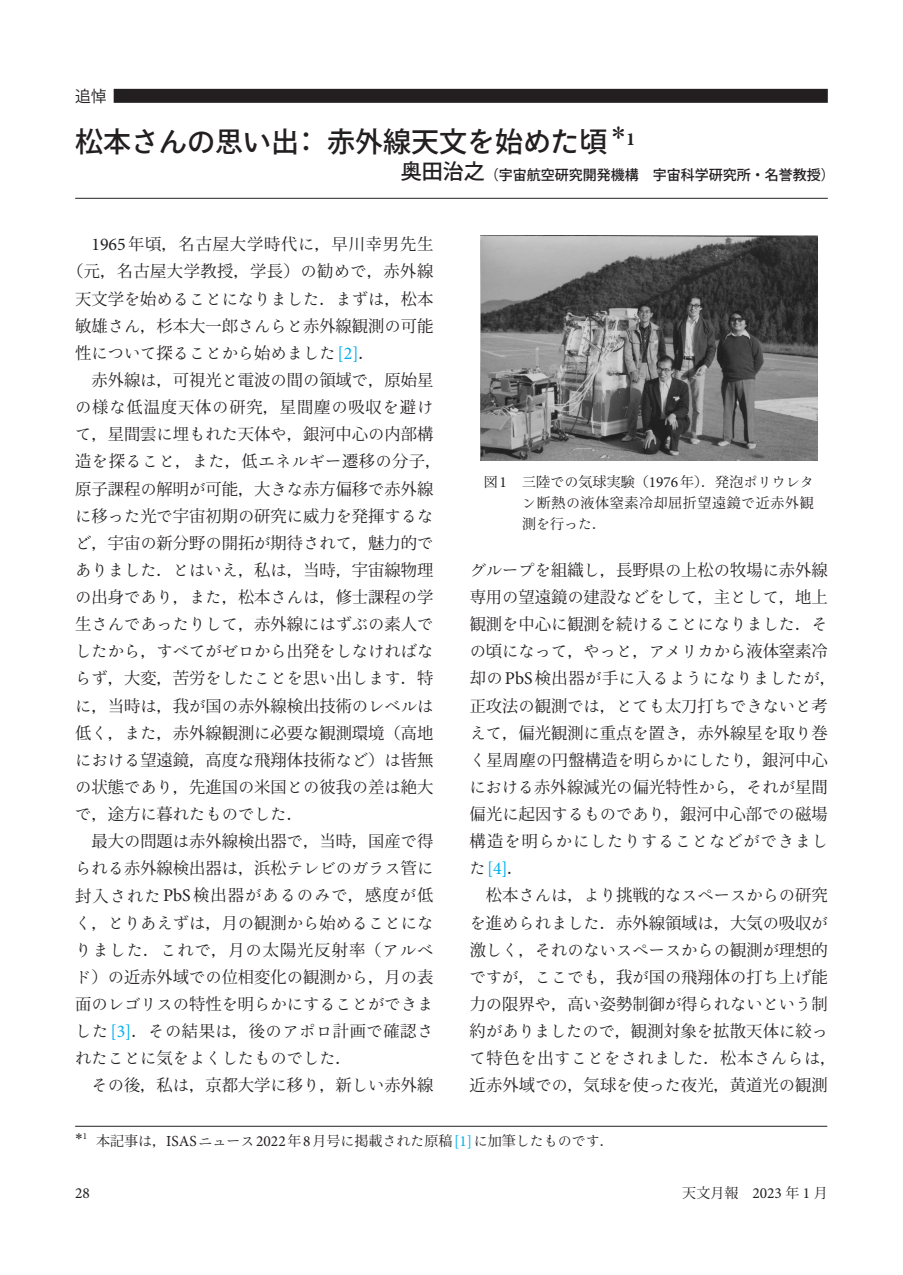
<style>
.page{position:relative;width:903px;height:1275px;background:#fff}
.page>*{position:absolute;margin:0;border:0;box-sizing:border-box;transform-origin:0 0}
.t1{font:500 28px "Koz Go Pr 6 N";color:#231f20}
.t2{font:17.85px "Minion Pro";color:#00aeef}
.t3{font:16.28px/27.1px "Koz Min Pr 6 N";color:#231f20;text-align:justify}
.t4{font:16.28px/27.1px "Ryo Text Plus N";color:#231f20;text-align:justify}
.t5{font:16.28px/27.1px "Koz Min Pr 6 N";letter-spacing:.05em;color:#231f20;text-align:right}
.t6{font:16.28px "Ryo Text Plus N";letter-spacing:.03em;color:#231f20}
.t7{font:16.28px "Ryo Text Plus N";letter-spacing:.025em;color:#231f20}
.t8{font:16.28px "Ryo Text Plus N";letter-spacing:.045em;color:#231f20}
.t9{font:15.75px "Koz Go Pr 6 N";color:#231f20}
.t10{font:15.4px "Minion Pro";color:#231f20}
.t11{font:15.4px "Times New Roman";color:#231f20}
.t12{font:14px/21px "Koz Min Pr 6 N";letter-spacing:.045em;color:#231f20;text-align:justify}
.t13{font:14px "Ryo Text Plus N";color:#231f20}
.t14{font:500 14px "Koz Go Pr 6 N";color:#231f20}
.s1{font-family:"Ryo Gothic Plus N"}
.s2{font-family:"Times New Roman";font-weight:400;font-size:30.8px}
.s3{font-size:21px}
.s4{font-family:"Minion Pro";font-size:17.85px}
.s5{font-family:"Ryo Text Plus N"}
.s6{font-family:"Koz Min Pr 6 N"}
.s7{font-family:"Minion Pro";font-size:17.85px;color:#00aeef}
.s8{font-family:"Minion Pro";font-size:15.4px}
.s9{font-family:"Ryo Text Plus N";font-size:16.28px;color:#231f20}
.s10{font-family:"Koz Min Pr 6 N";font-size:16.28px;color:#231f20}
.s11{font-family:"Minion Pro";font-size:15.4px;color:#00aeef}
</style>
<div class="page">
<hr style="left:75px;top:198px;width:753px;height:1px;background:#231f20">
<hr style="left:75px;top:1126px;width:752px;height:1px;background:#231f20">
<img style="left:480px;top:236px;width:337px;height:225px">
<div style="left:114px;top:89px;width:714px;height:14px;background:#231f20"></div>
<p class="t9" style="left:75px;top:87px;width:33px">追悼</p>
<h1 class="t1" style="left:75px;top:126px;width:562px">松本<span class="s1">さんの</span>思<span class="s1">い</span>出：赤外線天文<span class="s1">を</span>始<span class="s1">めた</span>頃<span class="s2">*</span><sup>1</sup></h1>
<p class="t14" style="left:401px;top:167px;width:435px"><span class="s3">奥田治之</span>（宇宙航空研究開発機構　宇宙科学研究所・名誉教授）</p>
<p class="t5" style="left:67px;top:231px;width:368px"><span class="s4">1965</span>年頃，名古屋大学時代<span class="s5">に</span>，早川幸男先生<br>（元，名古屋大学教授，学長）<span class="s5">の</span>勧<span class="s5">めで</span>，赤外線</p>
<p class="t4" style="left:75px;top:285px;width:360px"><span class="s6">天文学</span>を<span class="s6">始</span>めることになりました<span class="s6">．</span>まずは<span class="s6">，松本</span></p>
<p class="t3" style="left:75px;top:313px;width:360px">敏雄<span class="s5">さん</span>，杉本大一郎<span class="s5">さんらと</span>赤外線観測<span class="s5">の</span>可能</p>
<p class="t4" style="left:75px;top:339px;width:301px"><span class="s6">性</span>について<span class="s6">探</span>ることから<span class="s6">始</span>めました<span class="s7">[2]</span><span class="s6">．</span></p>
<p class="t3" style="left:75px;top:367px;width:360px;text-indent:16px">赤外線<span class="s5">は</span>，可視光<span class="s5">と</span>電波<span class="s5">の</span>間<span class="s5">の</span>領域<span class="s5">で</span>，原始星<span class="s5">の</span>様<span class="s5">な</span>低温度天体<span class="s5">の</span>研究，星間塵<span class="s5">の</span>吸収<span class="s5">を</span>避<span class="s5">けて</span>，星間雲<span class="s5">に</span>埋<span class="s5">もれた</span>天体<span class="s5">や</span>，銀河中心<span class="s5">の</span>内部構</p>
<p class="t6" style="left:75px;top:451px;width:368px"><span class="s6">造</span>を<span class="s6">探</span>ること<span class="s6">，</span>また<span class="s6">，低</span>エネルギー<span class="s6">遷移</span>の<span class="s6">分子，</span></p>
<p class="t3" style="left:75px;top:475px;width:360px">原子課程<span class="s5">の</span>解明<span class="s5">が</span>可能，大<span class="s5">きな</span>赤方偏移<span class="s5">で</span>赤外線<span class="s5">に</span>移<span class="s5">った</span>光<span class="s5">で</span>宇宙初期<span class="s5">の</span>研究<span class="s5">に</span>威力<span class="s5">を</span>発揮<span class="s5">するなど</span>，宇宙<span class="s5">の</span>新分野<span class="s5">の</span>開拓<span class="s5">が</span>期待<span class="s5">されて</span>，魅力的<span class="s5">でありました</span>．<span class="s5">とはいえ</span>，私<span class="s5">は</span>，当時，宇宙線物理<span class="s5">の</span>出身<span class="s5">であり</span>，<span class="s5">また</span>，松本<span class="s5">さんは</span>，修士課程<span class="s5">の</span>学</p>
<p class="t4" style="left:75px;top:611px;width:360px"><span class="s6">生</span>さんであったりして<span class="s6">，赤外線</span>にはずぶの<span class="s6">素人</span>でしたから<span class="s6">，</span>すべてがゼロから<span class="s6">出発</span>をしなければならず<span class="s6">，大変，苦労</span>をしたことを<span class="s6">思</span>い<span class="s6">出</span>します<span class="s6">．特</span></p>
<p class="t3" style="left:75px;top:692px;width:360px"><span class="s5">に</span>，当時<span class="s5">は</span>，我<span class="s5">が</span>国<span class="s5">の</span>赤外線検出技術<span class="s5">のレベルは</span>低<span class="s5">く</span>，<span class="s5">また</span>，赤外線観測<span class="s5">に</span>必要<span class="s5">な</span>観測環境（高地<span class="s5">における</span>望遠鏡，高度<span class="s5">な</span>飛翔体技術<span class="s5">など</span>）<span class="s5">は</span>皆無<span class="s5">の</span>状態<span class="s5">であり</span>，先進国<span class="s5">の</span>米国<span class="s5">との</span>彼我<span class="s5">の</span>差<span class="s5">は</span>絶大</p>
<p class="t4" style="left:75px;top:801px;width:229px">で<span class="s6">，途方</span>に<span class="s6">暮</span>れたものでした<span class="s6">．</span></p>
<p class="t3" style="left:92px;top:828px;width:343px">最大<span class="s5">の</span>問題<span class="s5">は</span>赤外線検出器<span class="s5">で</span>，当時，国産<span class="s5">で</span>得</p>
<p class="t4" style="left:75px;top:855px;width:360px">られる<span class="s6">赤外線検出器</span>は<span class="s6">，浜松</span>テレビのガラス<span class="s6">管</span>に<span class="s6">封入</span>された<span class="s4">PbS</span><span class="s6">検出器</span>があるのみで<span class="s6">，感度</span>が<span class="s6">低</span>く<span class="s6">，</span>とりあえずは<span class="s6">，月</span>の<span class="s6">観測</span>から<span class="s6">始</span>めることになりました<span class="s6">．</span>これで<span class="s6">，月</span>の<span class="s6">太陽光反射率（</span>アルベ</p>
<p class="t3" style="left:75px;top:964px;width:360px"><span class="s5">ド</span>）<span class="s5">の</span>近赤外域<span class="s5">での</span>位相変化<span class="s5">の</span>観測<span class="s5">から</span>，月<span class="s5">の</span>表</p>
<p class="t4" style="left:75px;top:990px;width:360px"><span class="s6">面</span>のレゴリスの<span class="s6">特性</span>を<span class="s6">明</span>らかにすることができました<span class="s7">[3]</span><span class="s6">．</span>その<span class="s6">結果</span>は<span class="s6">，後</span>のアポロ<span class="s6">計画</span>で<span class="s6">確認</span>されたことに<span class="s6">気</span>をよくしたものでした<span class="s6">．</span></p>
<p class="t3" style="left:91px;top:1072px;width:343px"><span class="s5">その</span>後，私<span class="s5">は</span>，京都大学<span class="s5">に</span>移<span class="s5">り</span>，新<span class="s5">しい</span>赤外線</p>
<p class="t12" style="left:522px;top:472px;width:293px;text-indent:-38px">図<span class="s8">1</span> 三陸<span class="s5">での</span>気球実験（<span class="s8">1976</span>年）．発泡<span class="s5">ポリウレタン</span>断熱<span class="s5">の</span>液体窒素冷却屈折望遠鏡<span class="s5">で</span>近赤外観測<span class="s5">を</span>行<span class="s5">った</span>．</p>
<p class="t3" style="left:470px;top:557px;width:360px"><span class="s5">グループを</span>組織<span class="s5">し</span>，長野県<span class="s5">の</span>上松<span class="s5">の</span>牧場<span class="s5">に</span>赤外線専用<span class="s5">の</span>望遠鏡<span class="s5">の</span>建設<span class="s5">などをして</span>，主<span class="s5">として</span>，地上</p>
<p class="t4" style="left:470px;top:611px;width:368px;text-align:left"><span class="s6">観測</span>を<span class="s6">中心</span>に<span class="s6">観測</span>を<span class="s6">続</span>けることになりました<span class="s6">．</span>その<span class="s6">頃</span>になって<span class="s6">，</span>やっと<span class="s6">，</span>アメリカから<span class="s6">液体窒素冷却</span>の<span class="s4">PbS</span><span class="s6">検出器</span>が<span class="s6">手</span>に<span class="s6">入</span>るようになりましたが<span class="s6">，正攻法</span>の<span class="s6">観測</span>では<span class="s6">，</span>とても<span class="s6">太刀打</span>ちできないと<span class="s6">考</span></p>
<p class="t3" style="left:469px;top:719px;width:360px"><span class="s5">えて</span>，偏光観測<span class="s5">に</span>重点<span class="s5">を</span>置<span class="s5">き</span>，赤外線星<span class="s5">を</span>取<span class="s5">り</span>巻<span class="s5">く</span>星周塵<span class="s5">の</span>円盤構造<span class="s5">を</span>明<span class="s5">らかにしたり</span>，銀河中心<span class="s5">における</span>赤外線減光<span class="s5">の</span>偏光特性<span class="s5">から</span>，<span class="s5">それが</span>星間偏光<span class="s5">に</span>起因<span class="s5">するものであり</span>，銀河中心部<span class="s5">での</span>磁場</p>
<p class="t8" style="left:470px;top:831px;width:360px"><span class="s6">構造</span>を<span class="s6">明</span>らかにしたりすることなどができまし</p>
<p class="t2" style="left:469px;top:857px;width:55px"><span class="s9">た</span>[4]<span class="s10">．</span></p>
<p class="t4" style="left:486px;top:882px;width:343px"><span class="s6">松本</span>さんは<span class="s6">，</span>より<span class="s6">挑戦的</span>なスペースからの<span class="s6">研究</span></p>
<p class="t3" style="left:470px;top:909px;width:360px"><span class="s5">を</span>進<span class="s5">められました</span>．赤外線領域<span class="s5">は</span>，大気<span class="s5">の</span>吸収<span class="s5">が</span></p>
<p class="t4" style="left:470px;top:936px;width:360px"><span class="s6">激</span>しく<span class="s6">，</span>それのないスペースからの<span class="s6">観測</span>が<span class="s6">理想的</span>ですが<span class="s6">，</span>ここでも<span class="s6">，我</span>が<span class="s6">国</span>の<span class="s6">飛翔体</span>の<span class="s6">打</span>ち<span class="s6">上</span>げ<span class="s6">能</span></p>
<p class="t3" style="left:470px;top:991px;width:360px">力<span class="s5">の</span>限界<span class="s5">や</span>，高<span class="s5">い</span>姿勢制御<span class="s5">が</span>得<span class="s5">られないという</span>制約<span class="s5">がありましたので</span>，観測対象<span class="s5">を</span>拡散天体<span class="s5">に</span>絞<span class="s5">っ</span></p>
<p class="t7" style="left:469px;top:1048px;width:368px">て<span class="s6">特色</span>を<span class="s6">出</span>すことをされました<span class="s6">．松本</span>さんらは<span class="s6">，</span></p>
<p class="t3" style="left:470px;top:1072px;width:360px">近赤外域<span class="s5">での</span>，気球<span class="s5">を</span>使<span class="s5">った</span>夜光，黄道光<span class="s5">の</span>観測</p>
<p class="t11" style="left:75px;top:1128px;width:14px">*<sup>1</sup></p>
<p class="t13" style="left:96px;top:1132px;width:519px"><span class="s6">本記事</span>は<span class="s6">，</span><span class="s8">ISAS</span>ニュース<span class="s8">2022</span><span class="s6">年</span><span class="s8">8</span><span class="s6">月号</span>に<span class="s6">掲載</span>された<span class="s6">原稿</span><span class="s11">[1]</span>に<span class="s6">加筆</span>したものです<span class="s6">．</span></p>
<p class="t10" style="left:75px;top:1182px;width:16px">28</p>
<p class="t12" style="left:682px;top:1182px;width:147px">天文月報　<span class="s8">2023</span> 年 <span class="s8">1</span> 月</p>
</div>
